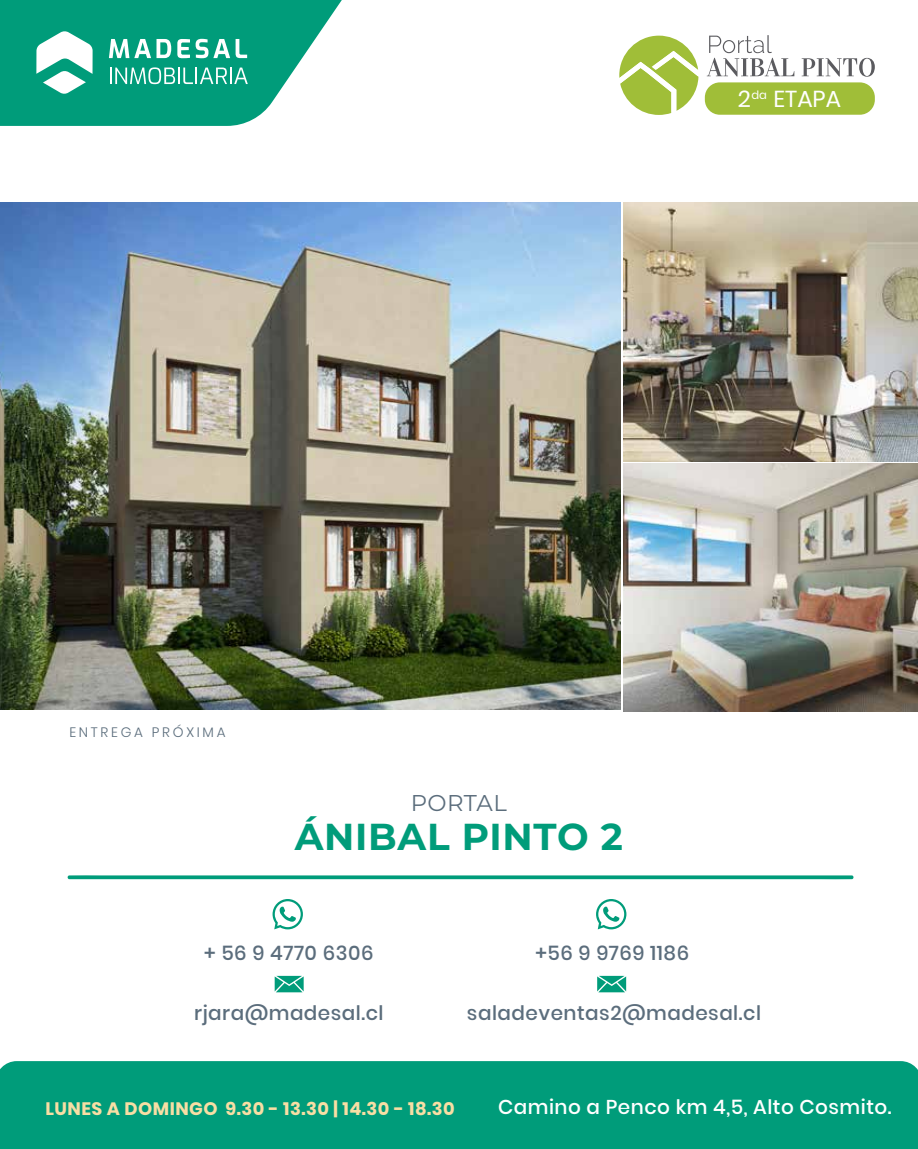
<style>
.page{position:relative;width:918px;height:1149px;background:#fff}
.page>*{position:absolute;margin:0;border:0;box-sizing:border-box;transform-origin:0 0}
.t1{font:700 37.5px "Montserrat";letter-spacing:.02em;color:#009c7a}
.t2{font:23.1px "Poppins";color:#fff}
.t3{font:22.8px "Montserrat";letter-spacing:.02em;color:#5b6d7c}
.t4{font:500 19.95px "Poppins";letter-spacing:.025em;color:#5b6d7c}
.t5{font:500 19.95px "Poppins";letter-spacing:.025em;color:#fff}
.t6{font:700 18px "Poppins";letter-spacing:.025em;color:#f8dea4}
.t7{font:300 13.65px "Poppins";letter-spacing:.2em;color:#5b6d7c}
.t8{font:11.55px "Poppins";color:#fff}
</style>
<div class="page">
<img style="left:0;top:202px;width:620px;height:507px">
<img style="left:623px;top:202px;width:295px;height:259px">
<img style="left:623px;top:463px;width:295px;height:248px">
<svg style="left:707px;top:35px;width:87px;height:41px"></svg>
<svg style="left:802px;top:58px;width:73px;height:19px"></svg>
<svg style="left:619px;top:36px;width:80px;height:79px"></svg>
<div style="left:705px;top:82px;width:170px;height:33px;background:#a0be38;border-radius:15px"></div>
<svg style="left:0;top:0;width:342px;height:126px;fill:#009c7a"></svg>
<svg style="left:109px;top:39px;width:42px;height:19px"></svg>
<svg style="left:157px;top:39px;width:14px;height:19px"></svg>
<svg style="left:177px;top:39px;width:13px;height:19px"></svg>
<svg style="left:196px;top:39px;width:34px;height:19px"></svg>
<svg style="left:236px;top:39px;width:11px;height:19px"></svg>
<svg style="left:110px;top:67px;width:138px;height:17px"></svg>
<svg style="left:36px;top:31px;width:57px;height:63px"></svg>
<div style="left:0;top:1061px;width:918px;height:87px;background:#009c7a"></div>
<svg style="left:67px;top:875px;width:787px;height:4px;background:#1ca688"></svg>
<svg style="left:273px;top:899px;width:30px;height:30px"></svg>
<svg style="left:596px;top:899px;width:30px;height:30px"></svg>
<svg style="left:597px;top:975px;width:29px;height:17px"></svg>
<svg style="left:275px;top:975px;width:29px;height:17px"></svg>
<p class="t2" style="left:738px;top:85px;width:105px">2 ETAPA</p>
<p class="t8" style="left:751px;top:89px;width:17px">da</p>
<p class="t7" style="left:69px;top:724px;width:158px">ENTREGA PRÓXIMA</p>
<p class="t3" style="left:411px;top:786px;width:98px">PORTAL</p>
<h1 class="t1" style="left:295px;top:809px;width:329px">ÁNIBAL PINTO 2</h1>
<p class="t4" style="left:204px;top:941px;width:171px">+ 56 9 4770 6306</p>
<p class="t4" style="left:536px;top:941px;width:155px">+56 9 9769 1186</p>
<p class="t4" style="left:194px;top:1001px;width:191px">rjara@madesal.cl</p>
<p class="t4" style="left:467px;top:1001px;width:296px">saladeventas2@madesal.cl</p>
<p class="t6" style="left:46px;top:1097px;width:411px">LUNES A DOMINGO 9.30 - 13.30 | 14.30 - 18.30</p>
<p class="t5" style="left:498px;top:1095px;width:395px">Camino a Penco km 4,5, Alto Cosmito.</p>
</div>
